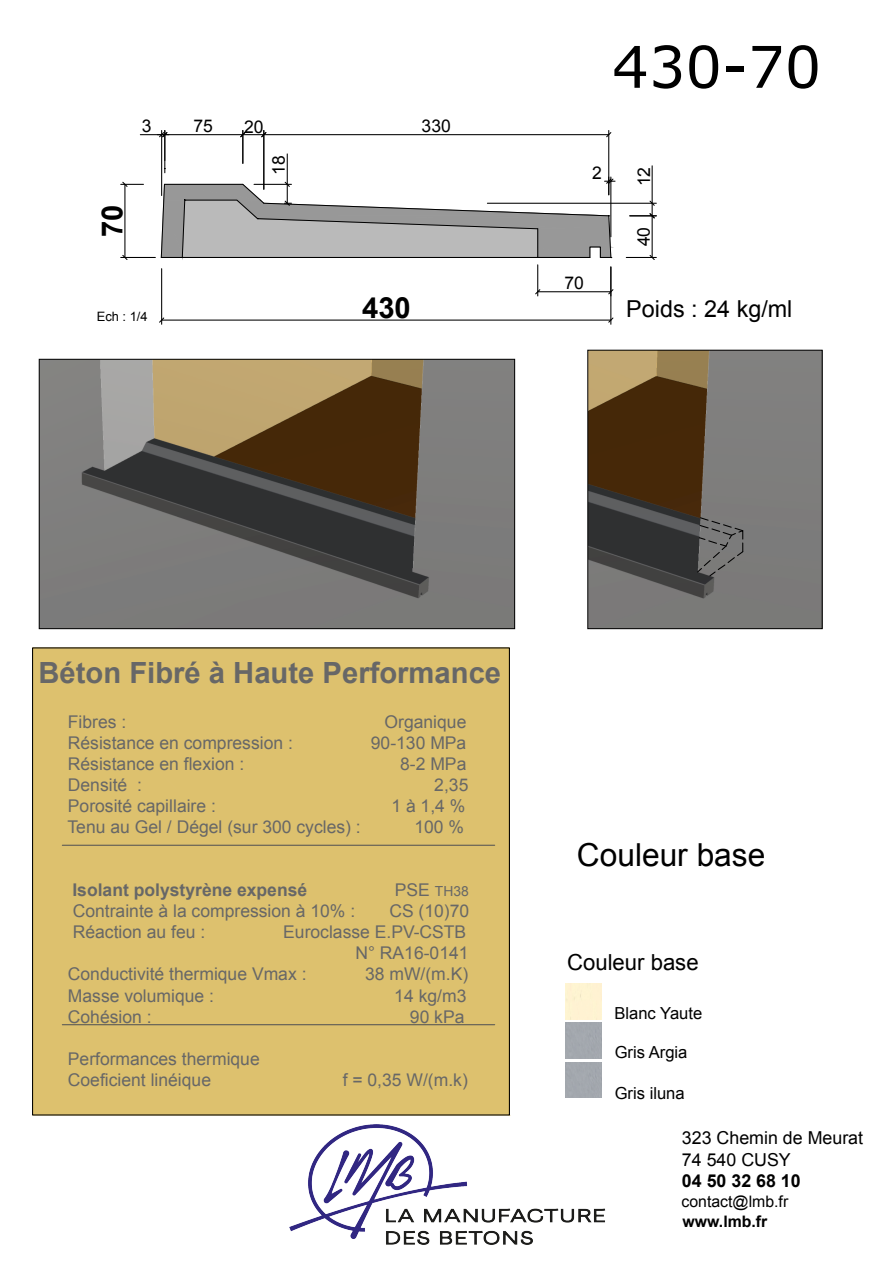
<style>
.page{position:relative;width:893px;height:1263px;background:#fff}
.page>*{position:absolute;margin:0;border:0;box-sizing:border-box;transform-origin:0 0}
.t1{font:57.45px "Verdana";color:#000}
.t2{font:31.65px "Arial";color:#000}
.t3{font:700 29.25px "Arial";color:#676767}
.t4{font:700 29.25px "Arial";color:#000}
.t5{font:23.4px "Arial";color:#000}
.t6{font:22.05px "Arial";color:#000}
.t7{font:17.85px/21.3px "Arial";color:#000}
.t8{font:700 17.85px "Arial";color:#000}
.t9{font:17.55px/21.3px "Arial";color:#676767}
.t10{font:700 17.55px "Arial";color:#676767}
.t11{font:17.55px "Arial";color:#000}
.t12{font:16.65px "Arial";color:#000}
.t13{font:15.9px "Arial";color:#000}
.t14{font:700 15.9px "Arial";color:#000}
.t15{font:13.8px "Arial";color:#676767}
.t16{font:12.9px "Arial";color:#000}
.s1{font-size:17.55px}
</style>
<div class="page">
<hr style="left:161px;top:269px;width:1px;height:55px;background:#000">
<hr style="left:610px;top:267px;width:1px;height:57px;background:#000">
<hr style="left:162px;top:320px;width:449px;height:1px;background:#000">
<svg style="left:159px;top:316px;width:6px;height:8px"></svg>
<svg style="left:607px;top:316px;width:7px;height:8px"></svg>
<hr style="left:121px;top:257px;width:34px;height:1px;background:#000">
<hr style="left:124px;top:184px;width:1px;height:73px;background:#000">
<svg style="left:121px;top:254px;width:8px;height:6px"></svg>
<svg style="left:121px;top:181px;width:22px;height:7px"></svg>
<hr style="left:164px;top:130px;width:1px;height:43px;background:#000">
<hr style="left:165px;top:134px;width:78px;height:1px;background:#000">
<hr style="left:608px;top:130px;width:1px;height:65px;background:#000">
<hr style="left:264px;top:134px;width:345px;height:1px;background:#000">
<svg style="left:605px;top:131px;width:7px;height:7px"></svg>
<hr style="left:537px;top:265px;width:1px;height:31px;background:#000">
<hr style="left:538px;top:291px;width:73px;height:1px;background:#000">
<svg style="left:535px;top:288px;width:6px;height:7px"></svg>
<svg style="left:607px;top:267px;width:7px;height:29px"></svg>
<hr style="left:161px;top:130px;width:1px;height:66px;background:#000">
<svg style="left:140px;top:131px;width:29px;height:7px"></svg>
<hr style="left:487px;top:203px;width:169px;height:1px;background:#000">
<hr style="left:652px;top:166px;width:1px;height:50px;background:#000">
<hr style="left:626px;top:257px;width:30px;height:1px;background:#000">
<hr style="left:652px;top:216px;width:1px;height:41px;background:#000">
<svg style="left:649px;top:254px;width:7px;height:6px"></svg>
<svg style="left:630px;top:200px;width:26px;height:19px"></svg>
<hr style="left:287px;top:154px;width:1px;height:49px;background:#000">
<hr style="left:242px;top:130px;width:1px;height:33px;background:#000">
<hr style="left:263px;top:130px;width:1px;height:59px;background:#000">
<svg style="left:239px;top:131px;width:28px;height:7px"></svg>
<svg style="left:160px;top:177px;width:455px;height:82px"></svg>
<img style="left:590px;top:352px;width:230px;height:275px">
<svg style="left:696px;top:516px;width:48px;height:61px;background:#6e6e6d"></svg>
<img style="left:565px;top:984px;width:36px;height:35px">
<img style="left:41px;top:361px;width:472px;height:266px">
<img style="left:289px;top:1125px;width:317px;height:120px">
<div style="left:32px;top:649px;width:478px;height:467px;background:#ddc16e"></div>
<hr style="left:62px;top:845px;width:433px;height:1px;background:#545454">
<hr style="left:62px;top:1024px;width:433px;height:1px;background:#545454">
<div style="left:588px;top:350px;width:234px;height:279px;border:1px solid #000"></div>
<div style="left:39px;top:359px;width:476px;height:270px;border:1px solid #000"></div>
<p class="t11" style="left:142px;top:115px;width:11px">3</p>
<h3 class="t4" style="left:93px;top:237px;width:34px;rotate:-90deg">70</h3>
<p class="t16" style="left:97px;top:308px;width:53px">Ech : 1/4</p>
<p class="t11" style="left:193px;top:114px;width:21px">75</p>
<p class="t11" style="left:422px;top:115px;width:31px">330</p>
<p class="t11" style="left:244px;top:115px;width:21px">20</p>
<p class="t11" style="left:267px;top:175px;width:21px;rotate:-90deg">18</p>
<h1 class="t1" style="left:612px;top:30px;width:210px">430-70</h1>
<p class="t11" style="left:592px;top:162px;width:11px">2</p>
<p class="t11" style="left:564px;top:272px;width:21px">70</p>
<p class="t11" style="left:632px;top:186px;width:21px;rotate:-90deg">12</p>
<p class="t11" style="left:632px;top:246px;width:21px;rotate:-90deg">40</p>
<h3 class="t4" style="left:362px;top:288px;width:50px">430</h3>
<h3 class="t5" style="left:626px;top:293px;width:168px">Poids : 24 kg/ml</h3>
<h3 class="t3" style="left:39px;top:653px;width:464px">Béton Fibré à Haute Performance</h3>
<p class="t9" style="left:68px;top:711px;width:60px">Fibres :</p>
<p class="t9" style="left:385px;top:711px;width:83px">Organique</p>
<p class="t9" style="left:68px;top:732px;width:227px">Résistance en compression :</p>
<p class="t9" style="left:371px;top:732px;width:97px">90-130 MPa</p>
<p class="t9" style="left:68px;top:753px;width:178px">Résistance en flexion :</p>
<p class="t9" style="left:400px;top:753px;width:68px">8-2 MPa</p>
<p class="t9" style="left:68px;top:774px;width:76px">Densité :</p>
<p class="t9" style="left:434px;top:774px;width:36px">2,35</p>
<p class="t9" style="left:68px;top:795px;width:150px">Porosité capillaire :</p>
<p class="t9" style="left:391px;top:795px;width:76px">1 à 1,4 %</p>
<p class="t9" style="left:68px;top:816px;width:295px">Tenu au Gel / Dégel (sur 300 cycles) :</p>
<p class="t9" style="left:414px;top:816px;width:51px">100 %</p>
<p class="t10" style="left:72px;top:878px;width:236px">Isolant polystyrène expensé</p>
<p class="t15" style="left:395px;top:882px;width:75px"><span class="s1">PSE</span> TH38</p>
<p class="t9" style="left:73px;top:901px;width:284px">Contrainte à la compression à 10% :</p>
<p class="t9" style="left:389px;top:901px;width:81px">CS (10)70</p>
<p class="t9" style="left:73px;top:922px;width:134px">Réaction au feu :</p>
<p class="t9" style="left:283px;top:922px;width:185px">Euroclasse E.PV-CSTB</p>
<p class="t9" style="left:355px;top:943px;width:115px">N° RA16-0141</p>
<p class="t9" style="left:68px;top:964px;width:240px">Conductivité thermique Vmax :</p>
<p class="t9" style="left:365px;top:964px;width:105px">38 mW/(m.K)</p>
<p class="t9" style="left:68px;top:985px;width:148px">Masse volumique :</p>
<p class="t9" style="left:394px;top:985px;width:74px">14 kg/m3</p>
<p class="t9" style="left:68px;top:1006px;width:85px">Cohésion :</p>
<p class="t9" style="left:410px;top:1006px;width:56px">90 kPa</p>
<p class="t9" style="left:68px;top:1048px;width:193px">Performances thermique<br>Coeficient linéique</p>
<p class="t9" style="left:343px;top:1069px;width:127px">f = 0,35 W/(m.k)</p>
<h2 class="t2" style="left:577px;top:834px;width:190px">Couleur base</h2>
<p class="t6" style="left:567px;top:947px;width:133px">Couleur base</p>
<p class="t12" style="left:614px;top:1002px;width:89px">Blanc Yaute</p>
<p class="t12" style="left:615px;top:1041px;width:74px">Gris Argia</p>
<p class="t12" style="left:615px;top:1082px;width:72px">Gris iluna</p>
<p class="t7" style="left:682px;top:1128px;width:183px">323 Chemin de Meurat<br>74 540 CUSY</p>
<p class="t8" style="left:682px;top:1169px;width:120px">04 50 32 68 10</p>
<p class="t13" style="left:681px;top:1191px;width:108px">contact@lmb.fr</p>
<p class="t14" style="left:683px;top:1210px;width:86px">www.lmb.fr</p>
</div>
